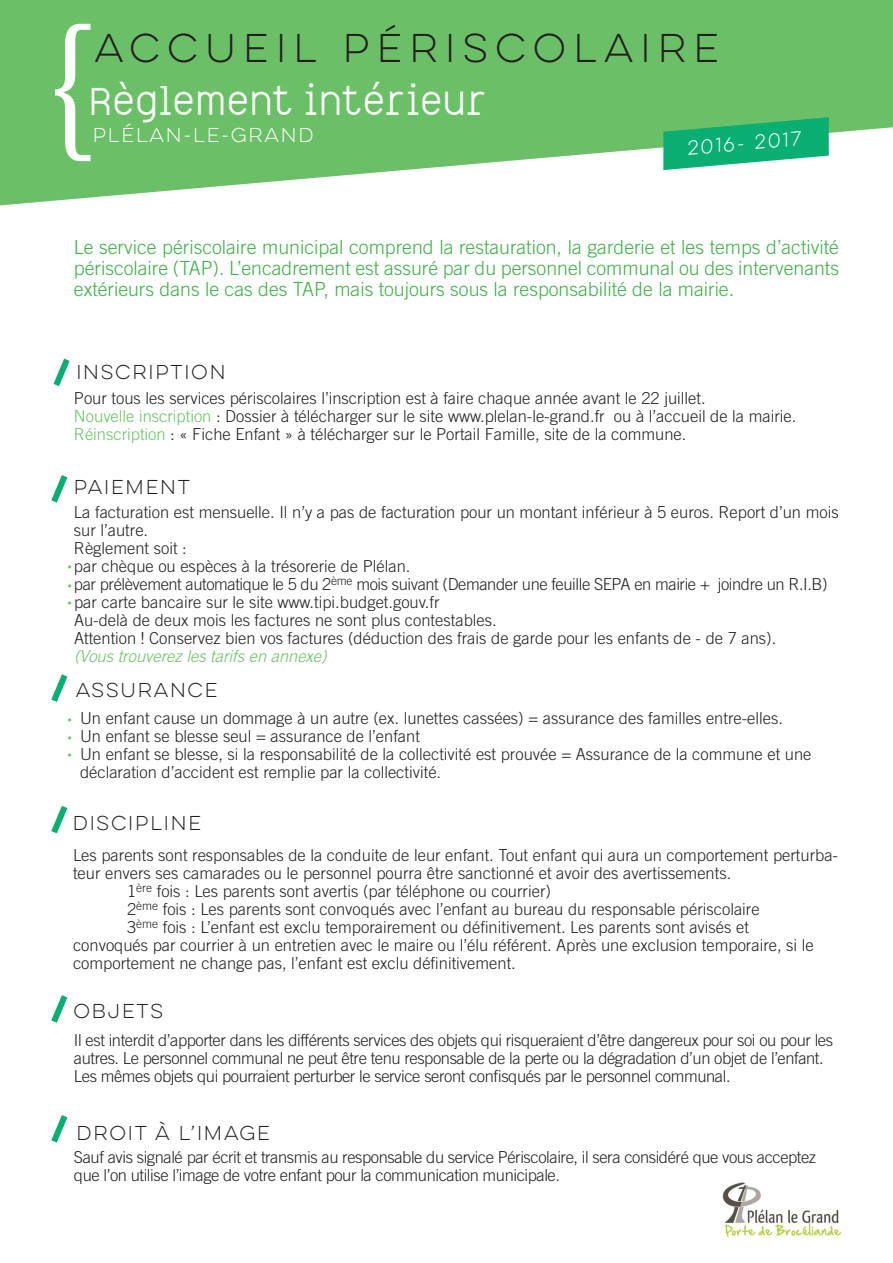
<style>
.page{position:relative;width:893px;height:1263px;background:#fff}
.page>*{position:absolute;margin:0;border:0;box-sizing:border-box;transform-origin:0 0}
.t1{font:300 168.75px "Trade Gothic";color:#fff}
.t2{font:45px "Zofage Ss";letter-spacing:.02em;color:#fff}
.t3{font:36px "Lulo Clean One";color:#231f20}
.t4{font:300 19.5px/21px "Trade Gothic";color:#40ae49;text-align:justify}
.t5{font:18px "Lulo Clean One";letter-spacing:-.1em;color:#231f20}
.t6{font:18px "Lulo Clean One";letter-spacing:-.1em;color:#fff}
.t7{font:300 16.5px/18px "Trade Gothic";color:#231f20}
.t8{font:300 16.5px/18px "Trade Gothic";letter-spacing:-.025em;color:#231f20}
.t9{font:italic 300 16.5px "Trade Gothic";color:#6bc067}
.t10{font:13.5px/17.5px "Zofage Ss";color:#6bc067;text-align:justify}
.s1{color:#6bc067}
</style>
<div class="page">
<svg style="left:0;top:0;width:893px;height:206px;fill:#6bc067"></svg>
<img style="left:722px;top:1182px;width:120px;height:55px">
<svg style="left:663px;top:117px;width:166px;height:53px;background:#38bb84"></svg>
<svg style="left:53px;top:358px;width:17px;height:28px"></svg>
<svg style="left:51px;top:475px;width:17px;height:28px"></svg>
<svg style="left:51px;top:674px;width:17px;height:28px"></svg>
<svg style="left:51px;top:806px;width:17px;height:28px"></svg>
<svg style="left:51px;top:995px;width:17px;height:28px"></svg>
<svg style="left:51px;top:1115px;width:17px;height:28px"></svg>
<h1 class="t1" style="left:48px;top:-13px;width:58px">{</h1>
<h3 class="t3" style="left:94px;top:23px;width:633px">ACCUEIL PÉRISCOLAIRE</h3>
<h2 class="t2" style="left:89px;top:78px;width:398px">Règlement intérieur</h2>
<p class="t6" style="left:93px;top:123px;width:226px">PLÉLAN-LE-GRAND</p>
<p class="t6" style="left:686px;top:136px;width:119px;rotate:-5deg">2016- 2017</p>
<p class="t4" style="left:74px;top:237px;width:766px">Le service périscolaire municipal comprend la restauration, la garderie et les temps d’activité périscolaire (TAP). L’encadrement est assuré par du personnel communal ou des intervenants extérieurs dans le cas des TAP, mais toujours sous la responsabilité de la mairie.</p>
<p class="t5" style="left:76px;top:360px;width:154px">INSCRIPTION</p>
<p class="t7" style="left:74px;top:389px;width:724px">Pour tous les services périscolaires l’inscription est à faire chaque année avant le 22 juillet.<br><span class="s1">Nouvelle inscription</span> : Dossier à télécharger sur le site www.plelan-le-grand.fr ou à l’accueil de la mairie.<br><span class="s1">Réinscription</span> : « Fiche Enfant » à télécharger sur le Portail Famille, site de la commune.</p>
<p class="t5" style="left:74px;top:474px;width:121px">PAIEMENT</p>
<p class="t7" style="left:74px;top:503px;width:766px">La facturation est mensuelle. Il n’y a pas de facturation pour un montant inférieur à 5 euros. Report d’un mois sur l’autre.<br>Règlement soit :<br>par chèque ou espèces à la trésorerie de Plélan.<br>par prélèvement automatique le 5 du 2<sup>ème</sup> mois suivant (Demander une feuille SEPA en mairie + joindre un R.I.B) par carte bancaire sur le site www.tipi.budget.gouv.fr<br>Au-delà de deux mois les factures ne sont plus contestables.<br>Attention ! Conservez bien vos factures (déduction des frais de garde pour les enfants de - de 7 ans).</p>
<p class="t9" style="left:74px;top:646px;width:254px">(Vous trouverez les tarifs en annexe)</p>
<p class="t10" style="left:67px;top:559px;width:6px">• • •</p>
<p class="t5" style="left:76px;top:678px;width:147px">ASSURANCE</p>
<p class="t7" style="left:80px;top:709px;width:733px">Un enfant cause un dommage à un autre (ex. lunettes cassées) = assurance des familles entre-elles.<br>Un enfant se blesse seul = assurance de l’enfant<br>Un enfant se blesse, si la responsabilité de la collectivité est prouvée = Assurance de la commune et une déclaration d’accident est remplie par la collectivité.</p>
<p class="t5" style="left:73px;top:811px;width:133px">DISCIPLINE</p>
<p class="t7" style="left:73px;top:845px;width:767px">Les parents sont responsables de la conduite de leur enfant. Tout enfant qui aura un comportement perturba-</p>
<p class="t7" style="left:73px;top:863px;width:660px">teur envers ses camarades ou le personnel pourra être sanctionné et avoir des avertissements.</p>
<p class="t7" style="left:127px;top:881px;width:425px">1<sup>ère</sup> fois : Les parents sont avertis (par téléphone ou courrier)</p>
<p class="t7" style="left:127px;top:899px;width:634px">2<sup>ème</sup> fois : Les parents sont convoqués avec l’enfant au bureau du responsable périscolaire</p>
<p class="t7" style="left:127px;top:917px;width:623px">3<sup>ème</sup> fois : L’enfant est exclu temporairement ou définitivement. Les parents sont avisés et</p>
<p class="t7" style="left:73px;top:935px;width:742px">convoqués par courrier à un entretien avec le maire ou l’élu référent. Après une exclusion temporaire, si le</p>
<p class="t7" style="left:73px;top:953px;width:444px">comportement ne change pas, l’enfant est exclu définitivement.</p>
<p class="t10" style="left:67px;top:711px;width:6px">• • •</p>
<p class="t5" style="left:74px;top:999px;width:95px">OBJETS</p>
<p class="t8" style="left:74px;top:1031px;width:761px">Il est interdit d’apporter dans les différents services des objets qui risqueraient d’être dangereux pour soi ou pour les autres. Le personnel communal ne peut être tenu responsable de la perte ou la dégradation d’un objet de l’enfant.<br>Les mêmes objets qui pourraient perturber le service seront confisqués par le personnel communal.</p>
<p class="t5" style="left:76px;top:1120px;width:199px">DROIT À L’IMAGE</p>
<p class="t8" style="left:74px;top:1148px;width:744px">Sauf avis signalé par écrit et transmis au responsable du service Périscolaire, il sera considéré que vous acceptez que l’on utilise l’image de votre enfant pour la communication municipale.</p>
</div>
